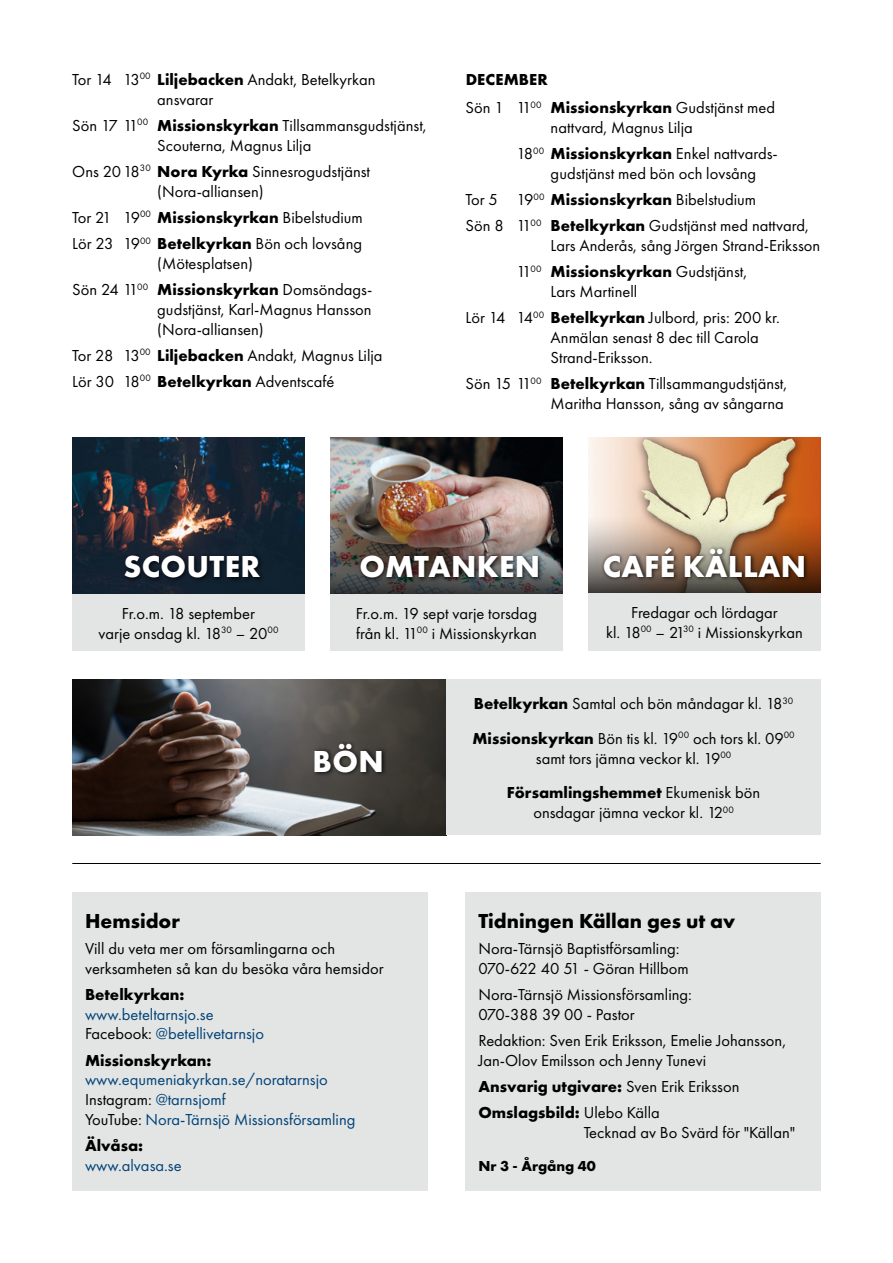
<style>
.page{position:relative;width:893px;height:1263px;background:#fff}
.page>*{position:absolute;margin:0;border:0;box-sizing:border-box;transform-origin:0 0}
.t1{font:700 31.5px "Futura PT";letter-spacing:.01em;color:#fff}
.t2{font:700 21px "Futura PT";color:#000}
.t3{font:16.5px/19.8px "Futura PT";color:#000}
.t4{font:16.5px/19.8px "Futura PT";color:#004378}
.t5{font:700 16.5px/28.3px "Futura PT";color:#000}
.t6{font:700 15px "Futura PT";color:#000}
.s1{font-weight:700}
.s2{font-weight:400}
.s3{color:#000}
</style>
<div class="page">
<img style="left:72px;top:679px;width:374px;height:156px">
<div style="left:446px;top:679px;width:375px;height:156px;background:#e3e4e4"></div>
<div style="left:313px;top:741px;width:74px;height:36px;background:#000;opacity:.75"></div>
<hr style="left:72px;top:863px;width:749px;height:1px;background:#000">
<img style="left:588px;top:437px;width:233px;height:68px">
<div style="left:588px;top:593px;width:233px;height:58px;background:#e3e4e4"></div>
<svg style="left:588px;top:505px;width:233px;height:88px;background:#b29377"></svg>
<div style="left:601px;top:545px;width:208px;height:37px;background:#000;opacity:.75"></div>
<div style="left:330px;top:593px;width:233px;height:58px;background:#e3e4e4"></div>
<img style="left:330px;top:438px;width:233px;height:67px">
<img style="left:330px;top:505px;width:233px;height:88px">
<div style="left:358px;top:553px;width:185px;height:29px;background:#000;opacity:.75"></div>
<div style="left:72px;top:593px;width:233px;height:58px;background:#e3e4e4"></div>
<img style="left:72px;top:438px;width:233px;height:155px">
<div style="left:122px;top:552px;width:144px;height:31px;background:#000;opacity:.75"></div>
<div style="left:72px;top:892px;width:355px;height:299px;background:#e3e4e4"></div>
<div style="left:466px;top:892px;width:355px;height:299px;background:#e3e4e4"></div>
<p class="t3" style="left:157px;top:69px;width:220px;text-indent:-85px">Tor 14 13<sup>00</sup> <span class="s1">Liljebacken</span> Andakt, Betelkyrkan ansvarar</p>
<p class="t3" style="left:157px;top:115px;width:271px;text-indent:-85px">Sön 17 11<sup>00</sup> <span class="s1">Missionskyrkan</span> Tillsammansgudstjänst,<br>Scouterna, Magnus Lilja</p>
<p class="t3" style="left:157px;top:161px;width:214px;text-indent:-85px">Ons 2018<sup>30</sup> <span class="s1">Nora Kyrka</span> Sinnesrogudstjänst (Nora-alliansen)</p>
<p class="t3" style="left:72px;top:204px;width:292px;line-height:26.2px">Tor 21 19<sup>00</sup> <span class="s1">Missionskyrkan</span> Bibelstudium<br>Lör 23 19<sup>00</sup> <span class="s1">Betelkyrkan</span> Bön och lovsång</p>
<p class="t3" style="left:72px;top:250px;width:300px;line-height:26.2px;text-indent:85px">(Mötesplatsen)<br>Sön 24 11<sup>00</sup> <span class="s1">Missionskyrkan</span> Domsöndags-</p>
<p class="t3" style="left:157px;top:299px;width:216px">gudstjänst, Karl-Magnus Hansson (Nora-alliansen)</p>
<p class="t3" style="left:72px;top:342px;width:312px;line-height:26.2px">Tor 28 13<sup>00</sup> <span class="s1">Liljebacken</span> Andakt, Magnus Lilja<br>Lör 30 18<sup>00</sup> <span class="s1">Betelkyrkan</span> Adventscafé</p>
<p class="t5" style="left:466px;top:65px;width:311px">DECEMBER<br><span class="s2">Sön 1 11</span><sup>00</sup> Missionskyrkan <span class="s2">Gudstjänst med</span></p>
<p class="t3" style="left:517px;top:114px;width:261px;line-height:26.2px;text-indent:34px">nattvard, Magnus Lilja<br>18<sup>00</sup> <span class="s1">Missionskyrkan</span> Enkel nattvards-</p>
<p class="t3" style="left:466px;top:160px;width:345px;line-height:26.2px;text-indent:85px">gudstjänst med bön och lovsång<br>Tor 5 19<sup>00</sup> <span class="s1">Missionskyrkan</span> Bibelstudium<br>Sön 8 11<sup>00</sup> <span class="s1">Betelkyrkan</span> Gudstjänst med nattvard,</p>
<p class="t3" style="left:517px;top:232px;width:305px;line-height:26.2px;text-indent:34px">Lars Anderås, sång Jörgen Strand-Eriksson<br>11<sup>00</sup> <span class="s1">Missionskyrkan</span> Gudstjänst,</p>
<p class="t3" style="left:466px;top:278px;width:316px;line-height:26.2px;text-indent:85px">Lars Martinell<br>Lör 14 14<sup>00</sup> <span class="s1">Betelkyrkan</span> Julbord, pris: 200 kr.</p>
<p class="t3" style="left:551px;top:328px;width:210px">Anmälan senast 8 dec till Carola<br>Strand-Eriksson.</p>
<p class="t3" style="left:466px;top:374px;width:323px;text-align:right">Sön 15 11<sup>00</sup> <span class="s1">Betelkyrkan</span> Tillsammangudstjänst,<br>Maritha Hansson, sång av sångarna</p>
<h1 class="t1" style="left:123px;top:546px;width:138px">SCOUTER</h1>
<p class="t3" style="left:99px;top:603px;width:181px;text-align:center">Fr.o.m. 18 september<br>varje onsdag kl. 18<sup>30</sup> – 20<sup>00</sup></p>
<h1 class="t1" style="left:359px;top:546px;width:182px">OMTANKEN</h1>
<p class="t3" style="left:356px;top:603px;width:183px">Fr.o.m. 19 sept varje torsdag från kl. 11<sup>00</sup> i Missionskyrkan</p>
<h1 class="t1" style="left:603px;top:546px;width:205px">CAFÉ KÄLLAN</h1>
<p class="t3" style="left:606px;top:603px;width:198px;text-align:center">Fredagar och lördagar<br>kl. 18<sup>00</sup> – 21<sup>30</sup> i Missionskyrkan</p>
<h1 class="t1" style="left:313px;top:741px;width:73px">BÖN</h1>
<p class="t3" style="left:472px;top:686px;width:324px;line-height:34.7px"><span class="s1">Betelkyrkan</span> Samtal och bön måndagar kl. 18<sup>30<br></sup><span class="s1">Missionskyrkan</span> Bön tis kl. 19<sup>00</sup> och tors kl. 09<sup>00</sup></p>
<p class="t3" style="left:507px;top:741px;width:255px;line-height:34.7px;text-align:center">samt tors jämna veckor kl. 19<sup>00<br></sup><span class="s1">Församlingshemmet</span> Ekumenisk bön</p>
<p class="t3" style="left:533px;top:802px;width:202px">onsdagar jämna veckor kl. 12<sup>00</sup></p>
<p class="t2" style="left:85px;top:907px;width:97px">Hemsidor</p>
<p class="t3" style="left:85px;top:938px;width:300px">Vill du veta mer om församlingarna och verksamheten så kan du besöka våra hemsidor</p>
<p class="t5" style="left:85px;top:980px;width:101px">Betelkyrkan:</p>
<p class="t4" style="left:85px;top:1004px;width:180px">www.beteltarnsjo.se<br><span class="s3">Facebook:</span> @betellivetarnsjo</p>
<p class="t5" style="left:85px;top:1045px;width:128px">Missionskyrkan:</p>
<p class="t4" style="left:85px;top:1070px;width:272px">www.equmeniakyrkan.se/noratarnsjo<br><span class="s3">Instagram:</span> @tarnsjomf<br><span class="s3">YouTube:</span> Nora-Tärnsjö Missionsförsamling</p>
<p class="t5" style="left:85px;top:1131px;width:60px">Älvåsa:</p>
<p class="t4" style="left:85px;top:1155px;width:98px">www.alvasa.se</p>
<p class="t2" style="left:478px;top:907px;width:258px">Tidningen Källan ges ut av</p>
<p class="t3" style="left:478px;top:938px;width:212px">Nora-Tärnsjö Baptistförsamling:<br>070-622 40 51 - Göran Hillbom</p>
<p class="t3" style="left:478px;top:984px;width:215px">Nora-Tärnsjö Missionsförsamling:<br>070-388 39 00 - Pastor</p>
<p class="t3" style="left:478px;top:1030px;width:309px">Redaktion: Sven Erik Eriksson, Emelie Johansson,<br>Jan-Olov Emilsson och Jenny Tunevi</p>
<p class="t5" style="left:478px;top:1073px;width:263px;line-height:26.2px">Ansvarig utgivare: <span class="s2">Sven Erik Eriksson<br></span>Omslagsbild: <span class="s2">Ulebo Källa</span></p>
<p class="t3" style="left:584px;top:1122px;width:213px">Tecknad av Bo Svärd för "Källan"</p>
<p class="t6" style="left:478px;top:1156px;width:119px">Nr 3 - Årgång 40</p>
</div>
